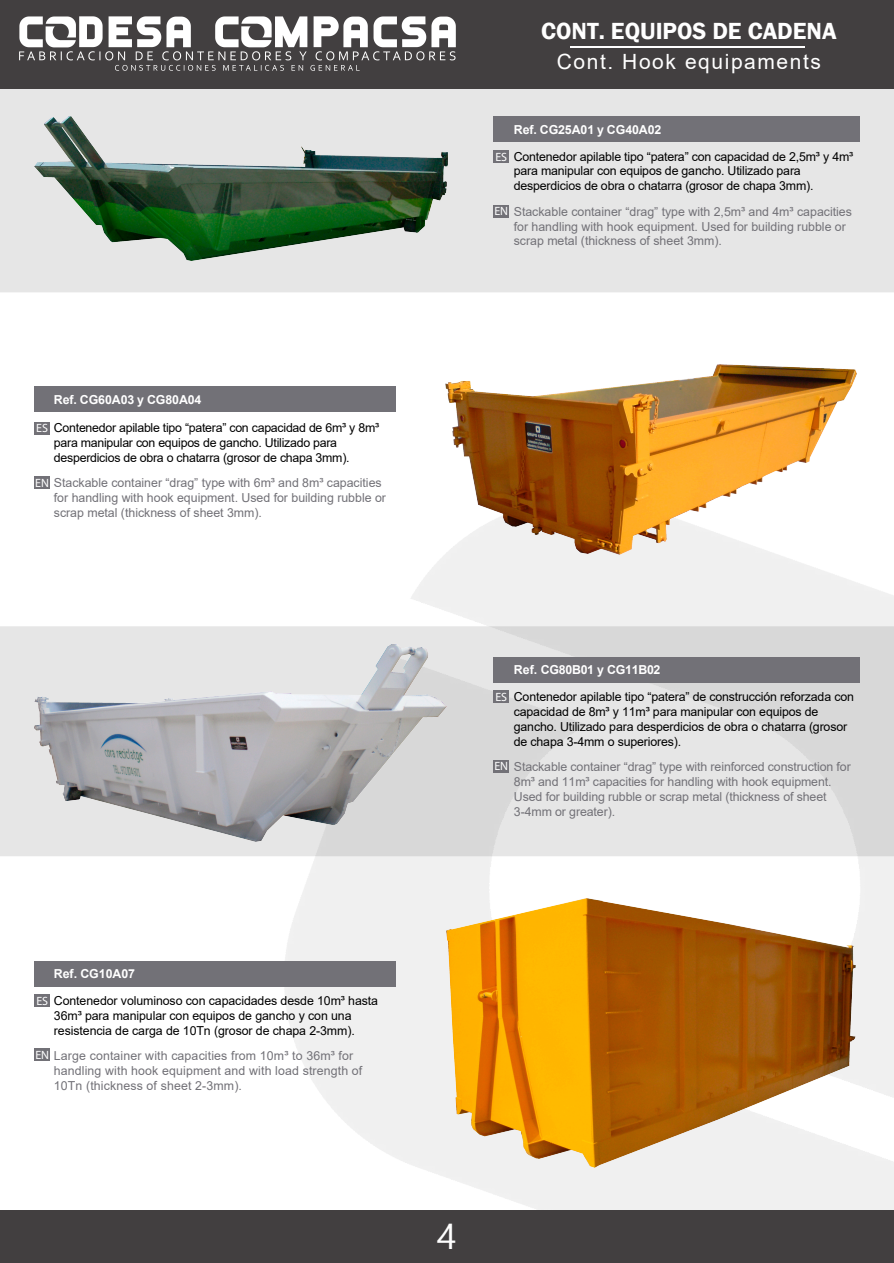
<style>
.page{position:relative;width:894px;height:1263px;background:#fff}
.page>*{position:absolute;margin:0;border:0;box-sizing:border-box;transform-origin:0 0}
.t1{font:36px "Nirmala UI";color:#fff}
.t2{font:600 24px "Franklin Gothic";color:#fff}
.t3{font:21px "Arial";letter-spacing:.075em;color:#fff}
.t4{font:12.3px/14.9px "Arial";letter-spacing:-.015em;color:#000}
.t5{font:12.3px/14.9px "Arial";color:#727177}
.t6{font:700 12.3px "Arial";letter-spacing:-.01em;color:#fff}
.t7{font:12px "Myriad Pro";color:#fff}
.s1{font-family:"Myriad Pro";font-size:12px;color:#fff}
</style>
<div class="page">
<div style="left:0;top:89px;width:894px;height:203px;background:#e6e6e6"></div>
<div style="left:0;top:0;width:894px;height:89px;background:#423f40"></div>
<svg style="left:0;top:626px;width:894px;height:230px;background:#e0e0e0"></svg>
<div style="left:493px;top:117px;width:367px;height:25px;background:#727177"></div>
<div style="left:34px;top:387px;width:362px;height:25px;background:#727177"></div>
<div style="left:493px;top:657px;width:367px;height:26px;background:#727177"></div>
<div style="left:34px;top:961px;width:362px;height:25px;background:#727177"></div>
<div style="left:494px;top:205px;width:15px;height:12px;background:#727177"></div>
<div style="left:494px;top:151px;width:15px;height:12px;background:#727177"></div>
<div style="left:34px;top:477px;width:16px;height:12px;background:#727177"></div>
<div style="left:34px;top:422px;width:16px;height:12px;background:#727177"></div>
<div style="left:494px;top:760px;width:15px;height:12px;background:#727177"></div>
<div style="left:494px;top:691px;width:15px;height:12px;background:#727177"></div>
<div style="left:34px;top:1049px;width:16px;height:12px;background:#727177"></div>
<div style="left:35px;top:995px;width:15px;height:12px;background:#727177"></div>
<img style="left:34px;top:116px;width:413px;height:145px">
<img style="left:446px;top:365px;width:410px;height:189px">
<img style="left:34px;top:645px;width:412px;height:196px">
<img style="left:446px;top:898px;width:410px;height:270px">
<hr style="left:571px;top:46px;width:234px;height:2px;background:#fff">
<div style="left:0;top:1210px;width:894px;height:53px;background:#423f40"></div>
<img style="left:19px;top:16px;width:437px;height:55px">
<p class="t6" style="left:54px;top:391px;width:149px">Ref. CG60A03 y CG80A04</p>
<p class="t4" style="left:54px;top:421px;width:327px">Contenedor apilable tipo “patera” con capacidad de 6m³ y 8m³ para manipular con equipos de gancho. Utilizado para desperdicios de obra o chatarra (grosor de chapa 3mm).</p>
<p class="t5" style="left:54px;top:476px;width:334px;text-indent:-19px"><span class="s1">EN</span> Stackable container “drag” type with 6m³ and 8m³ capacities for handling with hook equipment. Used for building rubble or scrap metal (thickness of sheet 3mm).</p>
<p class="t7" style="left:36px;top:421px;width:13px">ES</p>
<h2 class="t2" style="left:541px;top:16px;width:297px">CONT. EQUIPOS DE CADENA</h2>
<h3 class="t3" style="left:557px;top:47px;width:266px">Cont. Hook equipaments</h3>
<p class="t6" style="left:514px;top:121px;width:149px">Ref. CG25A01 y CG40A02</p>
<p class="t4" style="left:514px;top:149px;width:341px">Contenedor apilable tipo “patera” con capacidad de 2,5m³ y 4m³ para manipular con equipos de gancho. Utilizado para desperdicios de obra o chatarra (grosor de chapa 3mm).</p>
<p class="t5" style="left:514px;top:204px;width:340px">Stackable container “drag” type with 2,5m³ and 4m³ capacities for handling with hook equipment. Used for building rubble or scrap metal (thickness of sheet 3mm).</p>
<p class="t7" style="left:495px;top:149px;width:13px">ES</p>
<p class="t7" style="left:494px;top:204px;width:15px">EN</p>
<p class="t6" style="left:514px;top:661px;width:148px">Ref. CG80B01 y CG11B02</p>
<p class="t4" style="left:514px;top:690px;width:342px">Contenedor apilable tipo “patera” de construcción reforzada con capacidad de 8m³ y 11m³ para manipular con equipos de gancho. Utilizado para desperdicios de obra o chatarra (grosor de chapa 3-4mm o superiores).</p>
<p class="t5" style="left:514px;top:759px;width:338px">Stackable container “drag” type with reinforced construction for 8m³ and 11m³ capacities for handling with hook equipment.<br>Used for building rubble or scrap metal (thickness of sheet 3-4mm or greater).</p>
<p class="t7" style="left:495px;top:689px;width:13px">ES</p>
<p class="t7" style="left:494px;top:759px;width:15px">EN</p>
<p class="t6" style="left:54px;top:965px;width:83px">Ref. CG10A07</p>
<p class="t4" style="left:54px;top:993px;width:326px">Contenedor voluminoso con capacidades desde 10m³ hasta<br>36m³ para manipular con equipos de gancho y con una resistencia de carga de 10Tn (grosor de chapa 2-3mm).</p>
<p class="t5" style="left:54px;top:1048px;width:310px;text-indent:-19px"><span class="s1">EN</span> Large container with capacities from 10m³ to 36m³ for handling with hook equipment and with load strength of<br>10Tn (thickness of sheet 2-3mm).</p>
<p class="t7" style="left:36px;top:993px;width:13px">ES</p>
<h1 class="t1" style="left:437px;top:1207px;width:21px">4</h1>
</div>
